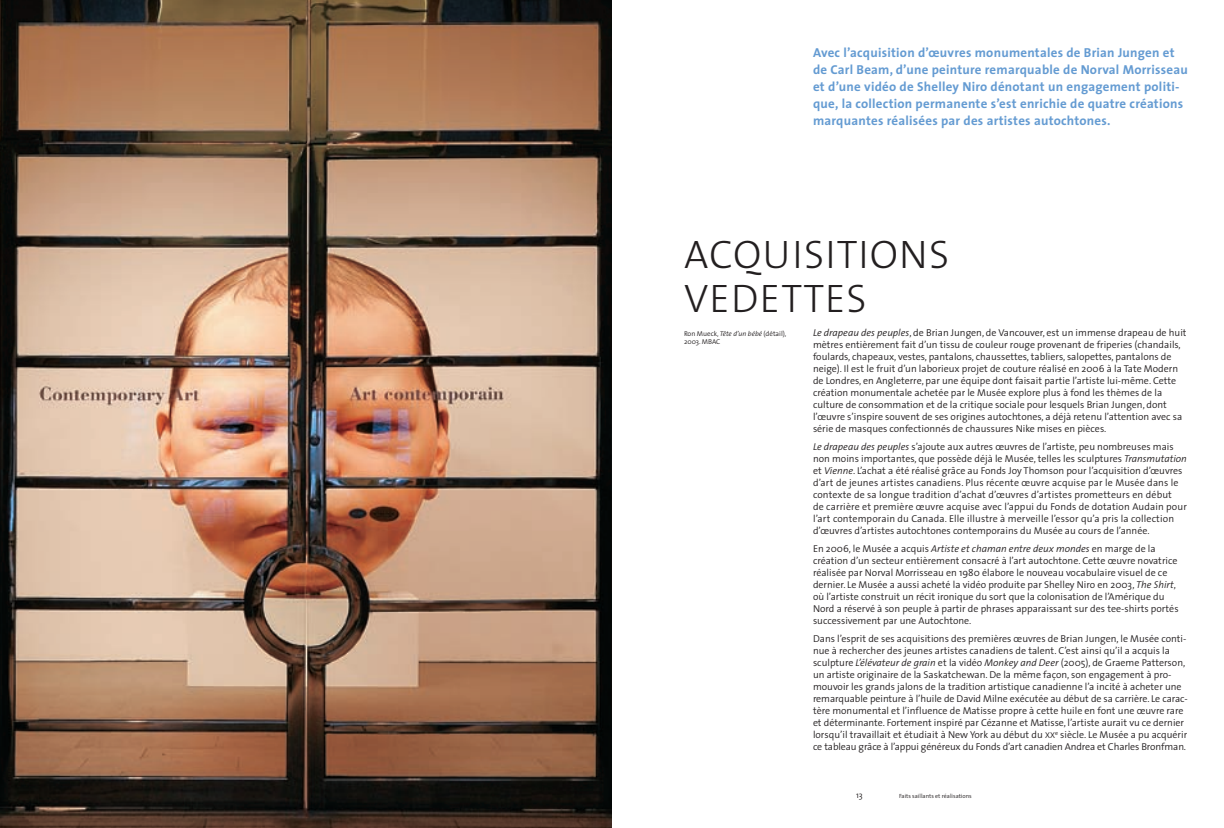
<style>
.page{position:relative;width:1224px;height:828px;background:#fff}
.page>*{position:absolute;margin:0;border:0;box-sizing:border-box;transform-origin:0 0}
.t1{font:300 40px/44px "The Sans";letter-spacing:.03em;color:#231f20}
.t2{font:700 13px/17px "The Sans";letter-spacing:.02em;color:#649bd2}
.t3{font:300 10px/12px "The Sans";color:#231f20}
.t4{font:300 8.5px "The Sans";color:#231f20}
.t5{font:300 7px/8px "The Sans";color:#231f20}
.t6{font:300 6px "The Sans";color:#231f20}
.s1{font-style:italic}
.s2{font-size:8.5px}
</style>
<div class="page">
<img style="left:0;top:0;width:612px;height:828px">
<p class="t2" style="left:813px;top:45px;width:376px">Avec l’acquisition d’œuvres monumentales de Brian Jungen et de Carl Beam, d’une peinture remarquable de Norval Morrisseau et d’une vidéo de Shelley Niro dénotant un engagement politi&shy;que, la collection permanente s’est enrichie de quatre créations marquantes réalisées par des artistes autochtones.</p>
<h1 class="t1" style="left:684px;top:236px;width:267px">ACQUISITIONS<br>VEDETTES</h1>
<p class="t5" style="left:684px;top:331px;width:104px">Ron Mueck, <span class="s1">Tête d’un bébé</span> (détail),<br>2003. MBAC</p>
<p class="t3" style="left:813px;top:328px;width:375px"><span class="s1">Le drapeau des peuples</span>, de Brian Jungen, de Vancouver, est un immense drapeau de huit mètres entièrement fait d’un tissu de couleur rouge provenant de friperies (chandails, foulards, chapeaux, vestes, pantalons, chaussettes, tabliers, salopettes, pantalons de neige). Il est le fruit d’un laborieux projet de couture réalisé en 2006 à la Tate Modern de Londres, en Angleterre, par une équipe dont faisait partie l’artiste lui-même. Cette création monumentale achetée par le Musée explore plus à fond les thèmes de la culture de consommation et de la critique sociale pour lesquels Brian Jungen, dont l’œuvre s’inspire souvent de ses origines autochtones, a déjà retenu l’attention avec sa série de masques confectionnés de chaussures Nike mises en pièces.</p>
<p class="t3" style="left:813px;top:442px;width:375px"><span class="s1">Le drapeau des peuples</span> s’ajoute aux autres œuvres de l’artiste, peu nombreuses mais non moins importantes, que possède déjà le Musée, telles les sculptures <span class="s1">Transmutation </span>et <span class="s1">Vienne</span>. L’achat a été réalisé grâce au Fonds Joy Thomson pour l’acquisition d’œuvres d’art de jeunes artistes canadiens. Plus récente œuvre acquise par le Musée dans le contexte de sa longue tradition d’achat d’œuvres d’artistes prometteurs en début<br>de carrière et première œuvre acquise avec l’appui du Fonds de dotation Audain pour l’art contemporain du Canada. Elle illustre à merveille l’essor qu’a pris la collection d’œuvres d’artistes autochtones contemporains du Musée au cours de l’année.</p>
<p class="t3" style="left:813px;top:544px;width:367px">En 2006, le Musée a acquis <span class="s1">Artiste et chaman entre deux mondes</span> en marge de la création d’un secteur entièrement consacré à l’art autochtone. Cette œuvre novatrice réalisée par Norval Morrisseau en 1980 élabore le nouveau vocabulaire visuel de ce dernier. Le Musée a aussi acheté la vidéo produite par Shelley Niro en 2003, <span class="s1">The Shirt</span>, où l’artiste construit un récit ironique du sort que la colonisation de l’Amérique du Nord a réservé à son peuple à partir de phrases apparaissant sur des tee-shirts portés successivement par une Autochtone.</p>
<p class="t3" style="left:813px;top:634px;width:376px">Dans l’esprit de ses acquisitions des premières œuvres de Brian Jungen, le Musée conti&shy;nue à rechercher des jeunes artistes canadiens de talent. C’est ainsi qu’il a acquis la sculpture <span class="s1">L’élévateur de grain</span> et la vidéo <span class="s1">Monkey and Deer</span> (2005), de Graeme Patterson, un artiste originaire de la Saskatchewan. De la même façon, son engagement à pro&shy;mouvoir les grands jalons de la tradition artistique canadienne l’a incité à acheter une remarquable peinture à l’huile de David Milne exécutée au début de sa carrière. Le carac&shy;tère monumental et l’influence de Matisse propre à cette huile en font une œuvre rare et déterminante. Fortement inspiré par Cézanne et Matisse, l’artiste aurait vu ce dernier lorsqu’il travaillait et étudiait à New York au début du <span class="s2">XX</span><sup>e</sup> siècle. Le Musée a pu acquérir ce tableau grâce à l’appui généreux du Fonds d’art canadien Andrea et Charles Bronfman.</p>
<p class="t4" style="left:856px;top:792px;width:8px">13</p>
<p class="t6" style="left:899px;top:794px;width:74px">Faits saillants et réalisations</p>
</div>
